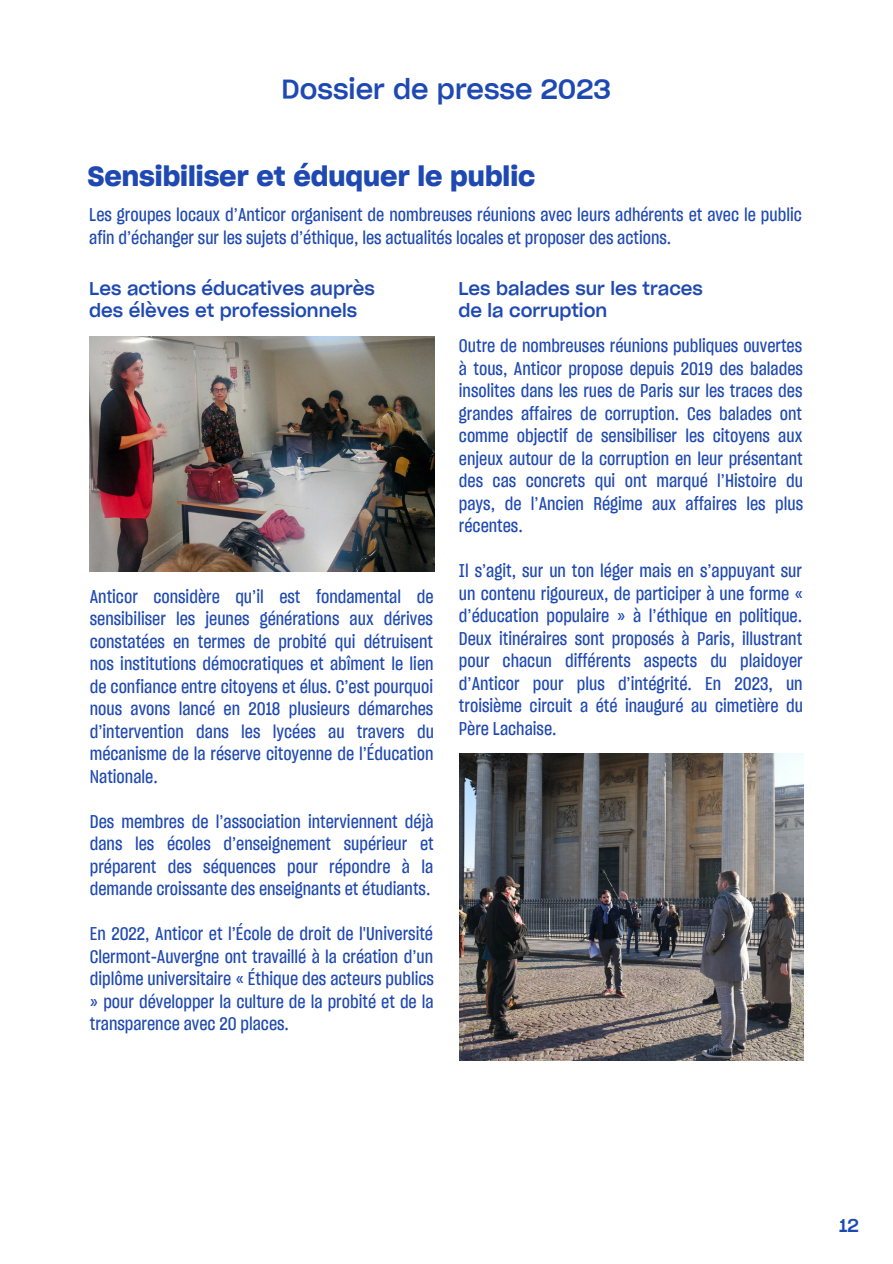
<style>
.page{position:relative;width:893px;height:1264px;background:#fff}
.page>*{position:absolute;margin:0;border:0;box-sizing:border-box;transform-origin:0 0}
.t1{font:27px "Sharp Grotesk Sm Bold 20";color:#1f49b2}
.t2{font:27px "Sharp Grotesk Medium 20";color:#1f49b2}
.t3{font:18px/22.5px "Sharp Grotesk Medium 15";color:#1f49b2;text-align:justify}
.t4{font:18px "Sharp Grotesk Medium 20";color:#1f49b2}
</style>
<div class="page">
<img style="left:90px;top:336px;width:344px;height:235px">
<img style="left:459px;top:753px;width:344px;height:307px">
<p class="t2" style="left:281px;top:72px;width:331px">Dossier de presse 2023</p>
<p class="t1" style="left:88px;top:159px;width:449px">Sensibiliser et éduquer le public</p>
<p class="t3" style="left:89px;top:203px;width:714px">Les groupes locaux d’Anticor organisent de nombreuses réunions avec leurs adhérents et avec le public afin d’échanger sur les sujets d’éthique, les actualités locales et proposer des actions.</p>
<p class="t4" style="left:89px;top:277px;width:287px">Les actions éducatives auprès</p>
<p class="t4" style="left:89px;top:299px;width:269px">des élèves et professionnels</p>
<p class="t4" style="left:458px;top:277px;width:246px">Les balades sur les traces</p>
<p class="t4" style="left:458px;top:299px;width:150px">de la corruption</p>
<p class="t3" style="left:459px;top:335px;width:346px">Outre de nombreuses réunions publiques ouvertes à tous, Anticor propose depuis 2019 des balades insolites dans les rues de Paris sur les traces des grandes affaires de corruption. Ces balades ont comme objectif de sensibiliser les citoyens aux enjeux autour de la corruption en leur présentant des cas concrets qui ont marqué l’Histoire du pays, de l’Ancien Régime aux affaires les plus récentes.</p>
<p class="t3" style="left:459px;top:559px;width:345px">Il s’agit, sur un ton léger mais en s’appuyant sur un contenu rigoureux, de participer à une forme « d’éducation populaire » à l’éthique en politique.<br>Deux itinéraires sont proposés à Paris, illustrant pour chacun différents aspects du plaidoyer d’Anticor pour plus d’intégrité. En 2023, un troisième circuit a été inauguré au cimetière du Père Lachaise.</p>
<p class="t3" style="left:90px;top:585px;width:345px">Anticor considère qu’il est fondamental de sensibiliser les jeunes générations aux dérives constatées en termes de probité qui détruisent nos institutions démocratiques et abîment le lien de confiance entre citoyens et élus. C’est pourquoi nous avons lancé en 2018 plusieurs démarches d’intervention dans les lycées au travers du mécanisme de la réserve citoyenne de l’Éducation Nationale.</p>
<p class="t3" style="left:90px;top:809px;width:345px">Des membres de l’association interviennent déjà dans les écoles d’enseignement supérieur et préparent des séquences pour répondre à la demande croissante des enseignants et étudiants.</p>
<p class="t3" style="left:90px;top:922px;width:345px">En 2022, Anticor et l’École de droit de l'Université Clermont-Auvergne ont travaillé à la création d’un diplôme universitaire « Éthique des acteurs publics » pour développer la culture de la probité et de la transparence avec 20 places.</p>
<p class="t4" style="left:839px;top:1213px;width:21px">12</p>
</div>
